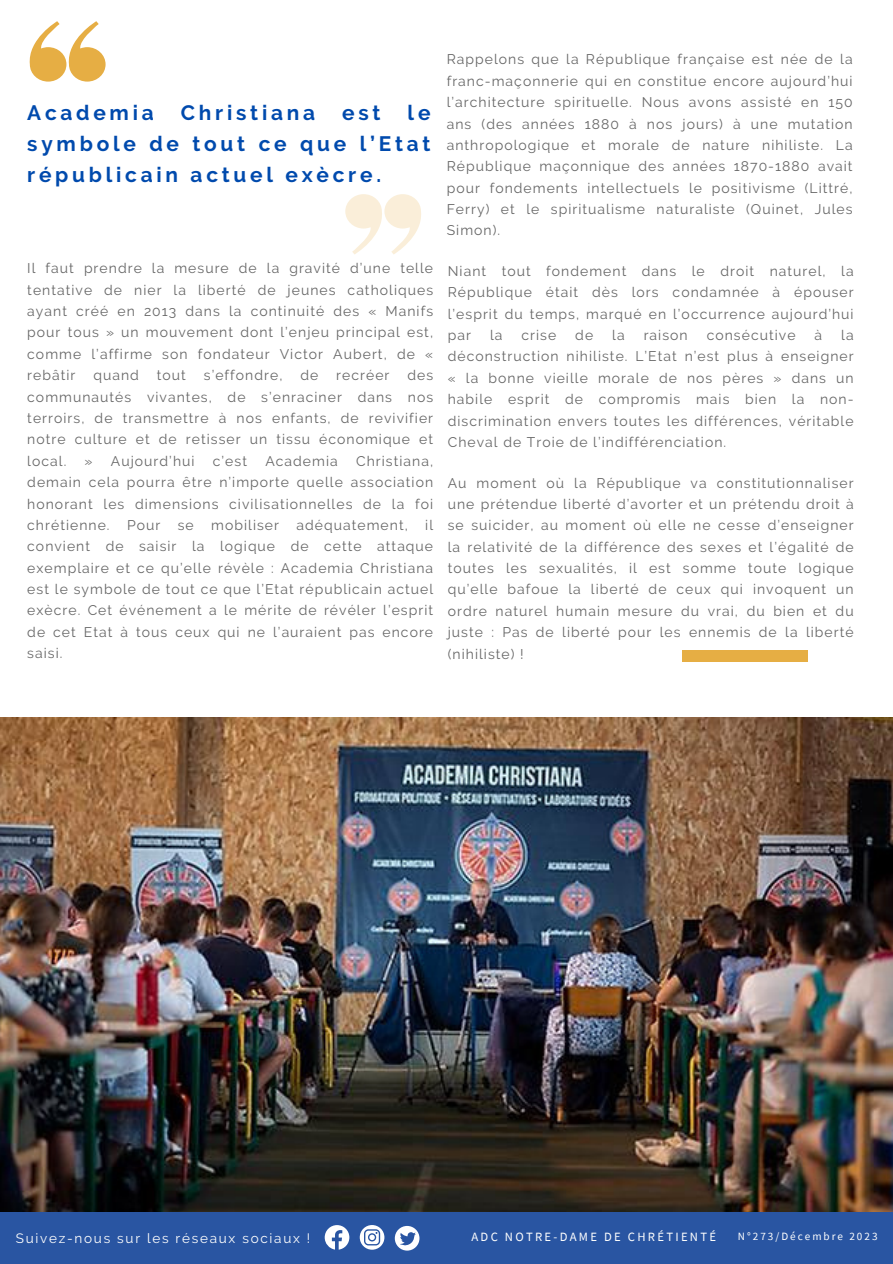
<style>
.page{position:relative;width:893px;height:1264px;background:#fff}
.page>*{position:absolute;margin:0;border:0;box-sizing:border-box;transform-origin:0 0}
.t1{font:700 20.85px/30.9px "Raleway";letter-spacing:.18em;color:#004aad;text-align:justify}
.t2{font:13.95px/21.3px "Raleway";letter-spacing:.075em;color:#666;text-align:justify}
.t3{font:13.5px "Raleway";letter-spacing:.13em;color:#fff}
.t4{font:12.6px "Source Sans Pro";letter-spacing:.18em;color:#fff}
.t5{font:11.1px "Source Sans Pro";letter-spacing:.18em;color:#fff}
</style>
<div class="page">
<img style="left:0;top:717px;width:892px;height:494px">
<div style="left:0;top:1211px;width:892px;height:52px;background:#2955a2"></div>
<svg style="left:395px;top:1226px;width:24px;height:24px"></svg>
<svg style="left:360px;top:1225px;width:24px;height:24px"></svg>
<svg style="left:325px;top:1225px;width:24px;height:24px"></svg>
<div style="left:682px;top:649px;width:125px;height:12px;background:#e6ae44"></div>
<svg style="left:345px;top:194px;width:76px;height:60px"></svg>
<svg style="left:29px;top:21px;width:77px;height:61px"></svg>
<p class="t1" style="left:27px;top:97px;width:128px">Academia</p>
<p class="t1" style="left:181px;top:97px;width:136px">Christiana</p>
<p class="t1" style="left:342px;top:97px;width:40px">est</p>
<p class="t1" style="left:27px;top:97px;width:404px;text-indent:380px">le symbole de tout ce que l’Etat républicain actuel exècre.</p>
<p class="t2" style="left:27px;top:258px;width:407px">Il faut prendre la mesure de la gravité d’une telle tentative de nier la liberté de jeunes catholiques ayant créé en 2013 dans la continuité des « Manifs pour tous » un mouvement dont l’enjeu principal est, comme l’affirme son fondateur Victor Aubert, de « rebâtir</p>
<p class="t2" style="left:93px;top:364px;width:47px">quand</p>
<p class="t2" style="left:157px;top:364px;width:31px">tout</p>
<p class="t2" style="left:204px;top:364px;width:80px">s’effondre,</p>
<p class="t2" style="left:300px;top:364px;width:19px">de</p>
<p class="t2" style="left:336px;top:364px;width:55px">recréer</p>
<p class="t2" style="left:27px;top:364px;width:407px;text-indent:380px">des communautés vivantes, de s’enraciner dans nos terroirs, de transmettre à nos enfants, de revivifier notre culture et de retisser un tissu économique et local.</p>
<p class="t2" style="left:27px;top:450px;width:407px;text-indent:329px">Christiana, demain cela pourra être n’importe quelle association honorant les dimensions civilisationnelles de la foi chrétienne. Pour se mobiliser adéquatement, il convient de saisir la logique de cette attaque exemplaire et ce qu’elle révèle : Academia Christiana est le symbole de tout ce que l’Etat républicain actuel exècre. Cet événement a le mérite de révéler l’esprit de cet Etat à tous ceux qui ne l’auraient pas encore saisi.</p>
<p class="t2" style="left:85px;top:450px;width:111px">» Aujourd’hui</p>
<p class="t2" style="left:213px;top:450px;width:36px">c’est</p>
<p class="t2" style="left:265px;top:450px;width:74px">Academia</p>
<p class="t2" style="left:446px;top:49px;width:407px">Rappelons que la République française est née de la franc-maçonnerie qui en constitue encore aujourd’hui l’architecture spirituelle. Nous avons assisté en 150 ans (des années 1880 à nos jours) à une mutation anthropologique et morale de nature nihiliste. La République maçonnique des années 1870-1880 avait pour fondements intellectuels le positivisme (Littré, Ferry) et le spiritualisme naturaliste (Quinet, Jules Simon).</p>
<p class="t2" style="left:448px;top:260px;width:407px">Niant tout fondement dans le droit naturel, la République était dès lors condamnée à épouser l’esprit du temps, marqué en l’occurrence aujourd’hui par</p>
<p class="t2" style="left:448px;top:324px;width:407px;text-indent:393px">la déconstruction nihiliste. L’Etat n’est plus à enseigner « la bonne vieille morale de nos pères » dans un habile esprit de compromis mais bien la non&shy;discrimination envers toutes les différences, véritable Cheval de Troie de l’indifférenciation.</p>
<p class="t2" style="left:490px;top:324px;width:14px">la</p>
<p class="t2" style="left:521px;top:324px;width:36px">crise</p>
<p class="t2" style="left:575px;top:324px;width:19px">de</p>
<p class="t2" style="left:612px;top:324px;width:14px">la</p>
<p class="t2" style="left:643px;top:324px;width:45px">raison</p>
<p class="t2" style="left:706px;top:324px;width:90px">consécutive</p>
<p class="t2" style="left:814px;top:324px;width:9px">à</p>
<p class="t2" style="left:448px;top:472px;width:407px">Au moment où la République va constitutionnaliser une prétendue liberté d’avorter et un prétendu droit à se suicider, au moment où elle ne cesse d’enseigner la relativité de la différence des sexes et l’égalité de toutes les sexualités, il est somme toute logique qu’elle bafoue la liberté de ceux qui invoquent un ordre naturel humain mesure du vrai, du bien et du juste : Pas de liberté pour les ennemis de la liberté (nihiliste) !</p>
<p class="t3" style="left:16px;top:1229px;width:296px">Suivez-nous sur les réseaux sociaux !</p>
<p class="t4" style="left:471px;top:1228px;width:246px">ADC NOTRE-DAME DE CHRÉTIENTÉ</p>
<p class="t5" style="left:737px;top:1229px;width:141px">N°273/Décembre 2023</p>
</div>
